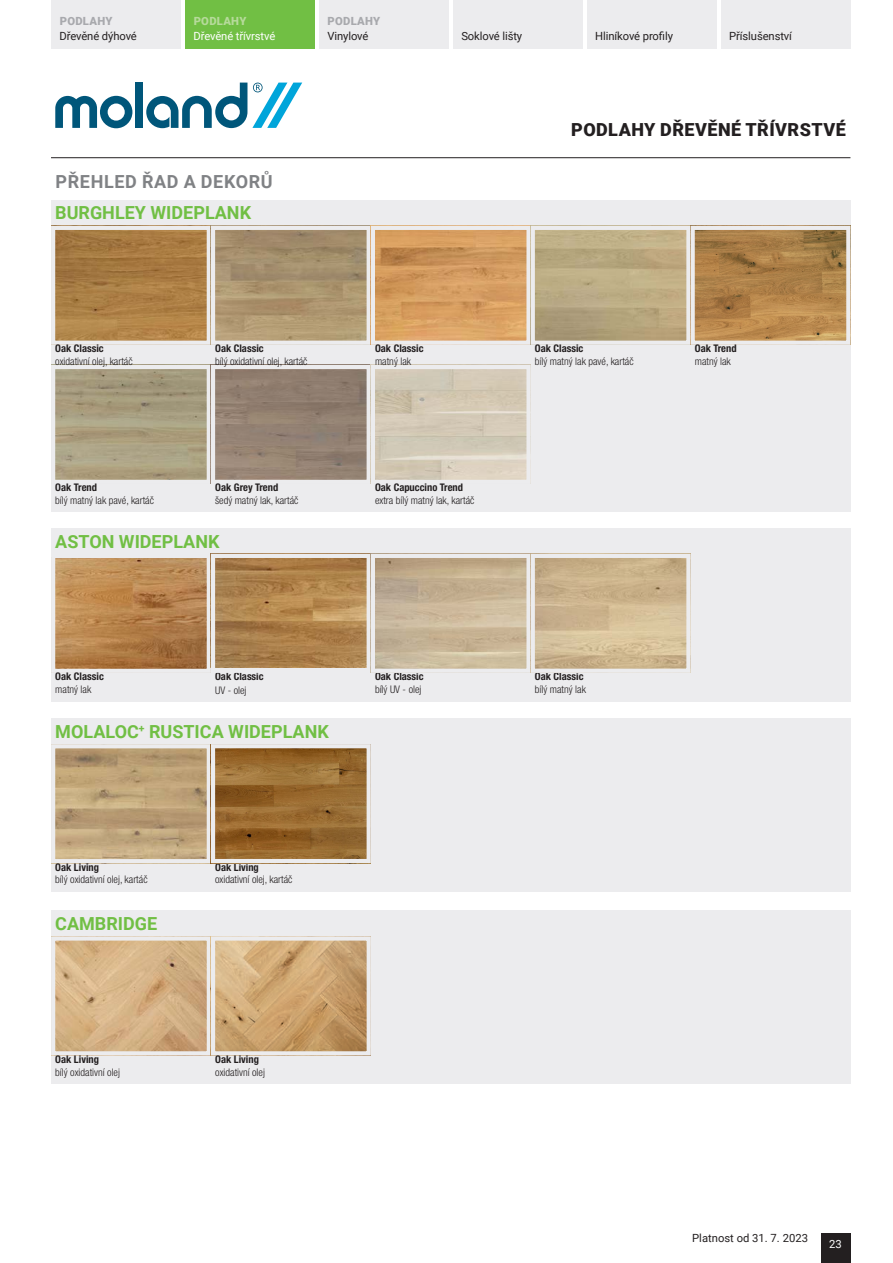
<style>
.page{position:relative;width:893px;height:1263px;background:#fff}
.page>*{position:absolute;margin:0;border:0;box-sizing:border-box;transform-origin:0 0}
.roboto_12_bold_zelená_nadpisy_mínusky{font:700 18px "Roboto";color:#71bf44}
.t1{font:900 18px "Roboto";letter-spacing:.025em;color:#231f20}
.roboto_12_bold_šedá_nadpisy{font:700 18px "Roboto";letter-spacing:.035em;color:#808285}
.t2{font:11.25px "Roboto";letter-spacing:-.01em;color:#231f20}
.t3{font:11.25px "Roboto";letter-spacing:-.01em;color:#fff}
.t4{font:900 11.25px "Roboto";letter-spacing:.025em;color:#a8a9ad}
.t5{font:900 11.25px "Roboto";letter-spacing:.025em;color:#b6da9b}
.Tabulka_hlavicka{font:300 condensed 10.5px/12.6px "Helvetica Neue LT Pro";color:#231f20}
.POPISEK_7_B_TUČNÉ{font:700 condensed 10.5px "Helvetica Neue LT Pro";color:#231f20}
.POPISEK_7_B_TUČNÉ-2{font:300 condensed 10.5px "Helvetica Neue LT Pro";color:#231f20}
.Tabulka_hlavicka-2{font:700 condensed 10.5px/13.5px "Helvetica Neue LT Pro";color:#231f20}
.s1{font-weight:300}
.s2{font-weight:700}
</style>
<div class="page">
<hr style="left:51px;top:157px;width:799px;height:1px;background:#231f20">
<div style="left:821px;top:1233px;width:29px;height:30px;background:#231f20"></div>
<div style="left:51px;top:0;width:130px;height:49px;background:#ececee"></div>
<div style="left:185px;top:0;width:130px;height:49px;background:#71bf44"></div>
<div style="left:319px;top:0;width:130px;height:49px;background:#ececee"></div>
<div style="left:453px;top:0;width:130px;height:49px;background:#ececee"></div>
<div style="left:587px;top:0;width:129px;height:49px;background:#ececee"></div>
<div style="left:721px;top:0;width:129px;height:49px;background:#ececee"></div>
<div style="left:51px;top:719px;width:799px;height:173px;background:#ececee"></div>
<div style="left:51px;top:528px;width:799px;height:173px;background:#ececee"></div>
<img style="left:56px;top:749px;width:310px;height:109px">
<div style="left:51px;top:744px;width:160px;height:119px;border:4px solid #ececee"></div>
<img style="left:56px;top:559px;width:150px;height:109px">
<div style="left:51px;top:554px;width:160px;height:119px;border:4px solid #ececee"></div>
<div style="left:135px;top:83px;width:8px;height:45px;background:#00567a"></div>
<svg style="left:55px;top:96px;width:77px;height:32px"></svg>
<svg style="left:146px;top:83px;width:156px;height:45px"></svg>
<div style="left:51px;top:200px;width:799px;height:311px;background:#ececee"></div>
<img style="left:56px;top:231px;width:789px;height:109px">
<div style="left:51px;top:226px;width:160px;height:119px;border:4px solid #ececee"></div>
<img style="left:56px;top:370px;width:470px;height:109px">
<div style="left:51px;top:365px;width:160px;height:119px;border:4px solid #ececee"></div>
<div style="left:211px;top:226px;width:160px;height:119px;border:4px solid #ececee"></div>
<div style="left:211px;top:365px;width:160px;height:119px;border:4px solid #ececee"></div>
<div style="left:371px;top:226px;width:160px;height:119px;border:4px solid #ececee"></div>
<div style="left:371px;top:365px;width:160px;height:119px;border:4px solid #ececee"></div>
<div style="left:531px;top:226px;width:160px;height:119px;border:4px solid #ececee"></div>
<div style="left:691px;top:226px;width:159px;height:119px;border:4px solid #ececee"></div>
<div style="left:211px;top:744px;width:160px;height:119px;border:4px solid #ececee"></div>
<img style="left:216px;top:559px;width:150px;height:108px">
<div style="left:211px;top:554px;width:160px;height:119px;border:4px solid #ececee"></div>
<img style="left:376px;top:559px;width:310px;height:109px">
<div style="left:371px;top:554px;width:160px;height:119px;border:4px solid #ececee"></div>
<div style="left:531px;top:554px;width:160px;height:119px;border:4px solid #ececee"></div>
<div style="left:51px;top:910px;width:799px;height:173px;background:#ececee"></div>
<img style="left:56px;top:941px;width:310px;height:109px">
<div style="left:51px;top:936px;width:160px;height:119px;border:4px solid #ececee"></div>
<div style="left:211px;top:936px;width:160px;height:119px;border:4px solid #ececee"></div>
<p class="t4" style="left:60px;top:14px;width:54px">PODLAHY</p>
<p class="t2" style="left:60px;top:29px;width:79px">Dřevěné dýhové</p>
<p class="t5" style="left:194px;top:14px;width:54px">PODLAHY</p>
<p class="t3" style="left:193px;top:29px;width:83px">Dřevěné třívrstvé</p>
<p class="roboto_12_bold_šedá_nadpisy" style="left:56px;top:169px;width:219px">PŘEHLED ŘAD A DEKORŮ</p>
<p class="roboto_12_bold_zelená_nadpisy_mínusky" style="left:55px;top:200px;width:197px">BURGHLEY WIDEPLANK</p>
<p class="t4" style="left:328px;top:14px;width:54px">PODLAHY</p>
<p class="t2" style="left:327px;top:29px;width:43px">Vinylové</p>
<p class="t2" style="left:461px;top:29px;width:62px">Soklové lišty</p>
<p class="t2" style="left:595px;top:29px;width:79px">Hliníkové profily</p>
<p class="t2" style="left:729px;top:29px;width:64px">Příslušenství</p>
<h1 class="t1" style="left:571px;top:117px;width:276px">PODLAHY DŘEVĚNÉ TŘÍVRSTVÉ</h1>
<p class="POPISEK_7_B_TUČNÉ" style="left:55px;top:342px;width:50px">Oak Classic</p>
<p class="Tabulka_hlavicka" style="left:55px;top:355px;width:79px">oxidativní olej, kartáč</p>
<p class="POPISEK_7_B_TUČNÉ" style="left:215px;top:342px;width:50px">Oak Classic</p>
<p class="Tabulka_hlavicka" style="left:215px;top:355px;width:94px">bílý oxidativní olej, kartáč</p>
<p class="POPISEK_7_B_TUČNÉ" style="left:375px;top:342px;width:50px">Oak Classic</p>
<p class="Tabulka_hlavicka" style="left:375px;top:355px;width:38px">matný lak</p>
<p class="POPISEK_7_B_TUČNÉ" style="left:535px;top:342px;width:50px">Oak Classic</p>
<p class="Tabulka_hlavicka" style="left:535px;top:355px;width:100px">bílý matný lak pavé, kartáč</p>
<p class="POPISEK_7_B_TUČNÉ" style="left:695px;top:342px;width:43px">Oak Trend</p>
<p class="Tabulka_hlavicka" style="left:695px;top:355px;width:38px">matný lak</p>
<p class="POPISEK_7_B_TUČNÉ" style="left:55px;top:481px;width:43px">Oak Trend</p>
<p class="Tabulka_hlavicka" style="left:55px;top:494px;width:100px">bílý matný lak pavé, kartáč</p>
<p class="POPISEK_7_B_TUČNÉ" style="left:215px;top:481px;width:65px">Oak Grey Trend</p>
<p class="Tabulka_hlavicka" style="left:215px;top:494px;width:85px">šedý matný lak, kartáč</p>
<p class="POPISEK_7_B_TUČNÉ" style="left:375px;top:481px;width:90px">Oak Capuccino Trend</p>
<p class="Tabulka_hlavicka" style="left:375px;top:494px;width:101px">extra bílý matný lak, kartáč</p>
<p class="roboto_12_bold_zelená_nadpisy_mínusky" style="left:55px;top:529px;width:166px">ASTON WIDEPLANK</p>
<p class="POPISEK_7_B_TUČNÉ" style="left:55px;top:670px;width:50px">Oak Classic</p>
<p class="Tabulka_hlavicka" style="left:55px;top:683px;width:38px">matný lak</p>
<p class="Tabulka_hlavicka-2" style="left:215px;top:670px;width:50px">Oak Classic<br><span class="s1">UV - olej</span></p>
<p class="Tabulka_hlavicka" style="left:375px;top:670px;width:50px"><span class="s2">Oak Classic </span>bílý UV - olej</p>
<p class="Tabulka_hlavicka" style="left:535px;top:670px;width:53px"><span class="s2">Oak Classic </span>bílý matný lak</p>
<p class="roboto_12_bold_zelená_nadpisy_mínusky" style="left:55px;top:719px;width:275px">MOLALOC<sup>+</sup> RUSTICA WIDEPLANK</p>
<p class="POPISEK_7_B_TUČNÉ" style="left:55px;top:861px;width:45px">Oak Living</p>
<p class="Tabulka_hlavicka" style="left:55px;top:873px;width:94px">bílý oxidativní olej, kartáč</p>
<p class="roboto_12_bold_zelená_nadpisy_mínusky" style="left:55px;top:910px;width:103px">CAMBRIDGE</p>
<p class="POPISEK_7_B_TUČNÉ" style="left:55px;top:1053px;width:45px">Oak Living</p>
<p class="POPISEK_7_B_TUČNÉ-2" style="left:55px;top:1066px;width:66px">bílý oxidativní olej</p>
<p class="POPISEK_7_B_TUČNÉ" style="left:215px;top:861px;width:45px">Oak Living</p>
<p class="Tabulka_hlavicka" style="left:215px;top:873px;width:79px">oxidativní olej, kartáč</p>
<p class="POPISEK_7_B_TUČNÉ" style="left:215px;top:1053px;width:45px">Oak Living</p>
<p class="Tabulka_hlavicka" style="left:215px;top:1065px;width:51px">oxidativní olej</p>
<p class="t2" style="left:692px;top:1230px;width:117px">Platnost od 31. 7. 2023</p>
<p class="t3" style="left:829px;top:1236px;width:14px">23</p>
</div>
